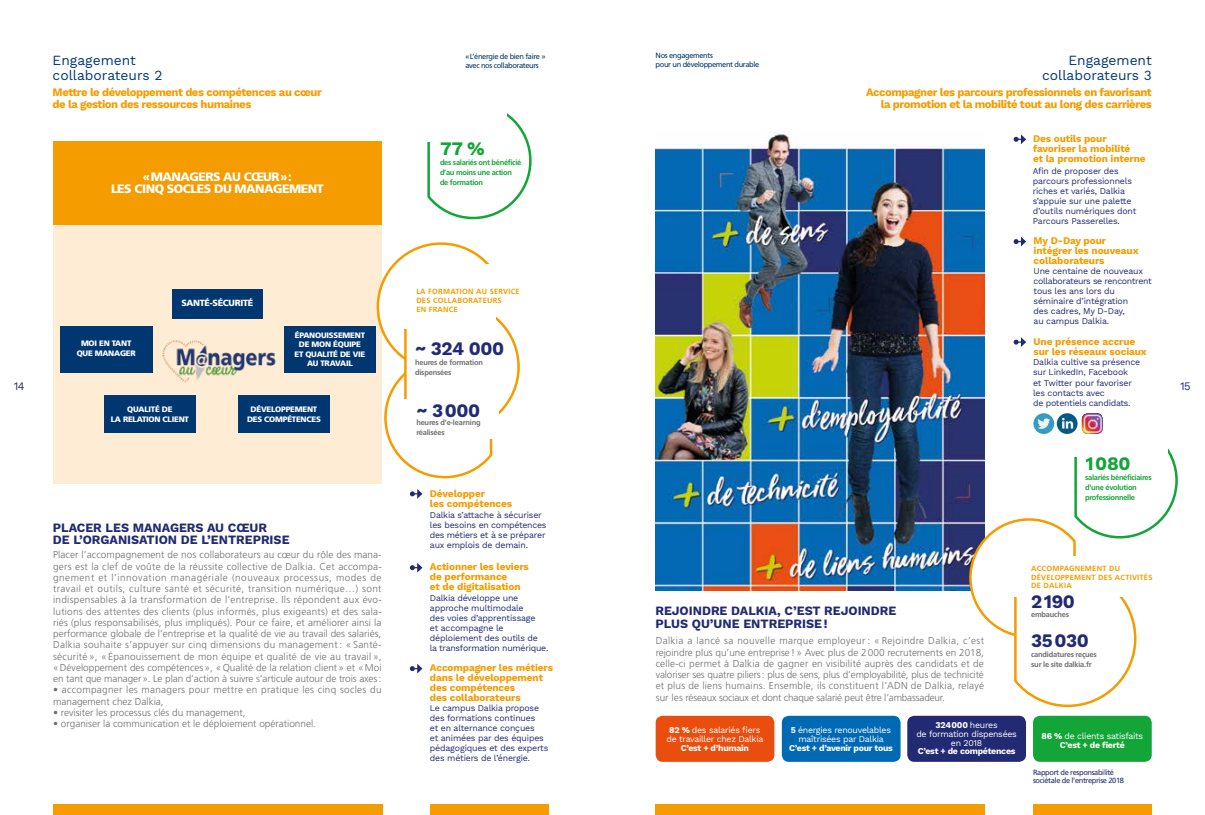
<style>
.page{position:relative;width:1205px;height:815px;background:#fff}
.page>*{position:absolute;margin:0;border:0;box-sizing:border-box;transform-origin:0 0}
.t1{font:700 18.75px/39px "Work Sans";letter-spacing:-.02em;color:#212a72}
.t2{font:700 18.75px "Work Sans";letter-spacing:-.02em;color:#13a538}
.t3{font:13.75px/15px "Work Sans";color:#003770;text-align:right}
.t4{font:700 12.5px/12.5px "Work Sans";color:#212a72}
.t5{font:900 12.25px/12.2px "Frutiger LT Std";letter-spacing:-.04em;color:#fff;text-align:center}
.t6{font:700 11.25px/12.5px "Work Sans";letter-spacing:-.04em;color:#f59c00;text-align:right}
.t7{font:11.25px "Work Sans";color:#212a72}
.t8{font:300 10px/11.2px "Frutiger LT Std";color:#706f6f;text-align:justify}
.t9{font:700 10px/10px "Work Sans";letter-spacing:-.01em;color:#f59c00}
.t10{font:300 10px/11.2px "Frutiger LT Std";letter-spacing:.03em;color:#706f6f}
.t11{font:900 9px "Frutiger LT Std";letter-spacing:-.03em;color:#fff}
.t12{font:8.75px/10px "Work Sans";letter-spacing:-.02em;color:#212a72}
.t13{font:8.75px/8.8px "Work Sans";letter-spacing:-.03em;color:#fff;text-align:center}
.t14{font:700 8.75px "Work Sans";letter-spacing:-.03em;color:#fff}
.t15{font:900 7.88px/9.5px "Frutiger LT Std";letter-spacing:-.03em;color:#fff;text-align:center}
.t16{font:700 7.5px/10px "Frutiger LT Std";letter-spacing:-.04em;color:#13a538}
.t17{font:700 7.5px/10px "Frutiger LT Std";letter-spacing:-.03em;color:#706f6f}
.t18{font:700 7.5px/8.8px "Frutiger LT Std";letter-spacing:.03em;color:#f59c00}
.t19{font:7.5px/8.8px "Frutiger LT Std";letter-spacing:-.05em;color:#003770}
.t20{font:7.5px/8.8px "Frutiger LT Std";letter-spacing:-.05em;color:#212a72}
.s1{font-weight:700}
</style>
<div class="page">
<div style="left:53px;top:214px;width:328px;height:270px;background:#ffecd4"></div>
<img style="left:656px;top:131px;width:328px;height:460px">
<div style="left:53px;top:804px;width:329px;height:11px;background:#f59c00"></div>
<div style="left:431px;top:804px;width:118px;height:11px;background:#f59c00"></div>
<div style="left:1033px;top:804px;width:119px;height:11px;background:#f59c00"></div>
<div style="left:655px;top:804px;width:329px;height:11px;background:#f59c00"></div>
<svg style="left:427px;top:113px;width:105px;height:107px"></svg>
<div style="left:420px;top:96px;width:86px;height:46px;background:#fff"></div>
<svg style="left:1013px;top:134px;width:13px;height:10px"></svg>
<svg style="left:1013px;top:237px;width:13px;height:9px"></svg>
<svg style="left:410px;top:489px;width:12px;height:10px"></svg>
<svg style="left:410px;top:664px;width:12px;height:9px"></svg>
<svg style="left:410px;top:563px;width:12px;height:10px"></svg>
<div style="left:53px;top:142px;width:328px;height:83px;background:#f59c00"></div>
<div style="left:172px;top:289px;width:91px;height:29px;background:#003770"></div>
<div style="left:238px;top:396px;width:92px;height:37px;background:#003770"></div>
<div style="left:284px;top:326px;width:92px;height:47px;background:#003770"></div>
<div style="left:60px;top:326px;width:93px;height:47px;background:#003770"></div>
<div style="left:104px;top:396px;width:92px;height:37px;background:#003770"></div>
<svg style="left:376px;top:241px;width:144px;height:239px"></svg>
<div style="left:405px;top:264px;width:90px;height:62px;background:#fff"></div>
<div style="left:400px;top:399px;width:98px;height:39px;background:#fff"></div>
<div style="left:656px;top:716px;width:118px;height:46px;background:#e94e0f;border-radius:7px"></div>
<div style="left:782px;top:716px;width:118px;height:46px;background:#0069b4;border-radius:7px"></div>
<div style="left:907px;top:716px;width:119px;height:46px;background:#212a72;border-radius:7px"></div>
<div style="left:1033px;top:716px;width:118px;height:46px;background:#13a538;border-radius:7px"></div>
<img style="left:162px;top:340px;width:114px;height:43px">
<svg style="left:1013px;top:337px;width:13px;height:10px"></svg>
<div style="left:1057px;top:413px;width:20px;height:21px;background:#075a84;border-radius:50%"></div>
<div style="left:1033px;top:413px;width:21px;height:21px;background:#359dc3;border-radius:50%"></div>
<img style="left:1082px;top:413px;width:20px;height:5px">
<svg style="left:968px;top:418px;width:210px;height:290px"></svg>
<div style="left:1007px;top:557px;width:134px;height:40px;background:#fff"></div>
<div style="left:400px;top:321px;width:13px;height:8px;background:#fff"></div>
<p class="t19" style="left:465px;top:52px;width:82px">«L’énergie de bien faire » avec nos collaborateurs</p>
<h2 class="t3" style="left:53px;top:54px;width:111px;text-align:left">Engagement collaborateurs 2</h2>
<p class="t19" style="left:656px;top:51px;width:105px">Nos engagements<br>pour un développement durable</p>
<p class="t6" style="left:53px;top:86px;width:271px;text-align:left">Mettre le développement des compétences au cœur de la gestion des ressources humaines</p>
<p class="t5" style="left:111px;top:171px;width:214px">«MANAGERS AU CŒUR»:<br>LES CINQ SOCLES DU MANAGEMENT</p>
<p class="t11" style="left:181px;top:297px;width:74px">SANTÉ-SÉCURITÉ</p>
<h1 class="t2" style="left:440px;top:138px;width:46px">77 %</h1>
<p class="t16" style="left:440px;top:158px;width:83px">des salariés ont bénéficié d’au moins une action de formation</p>
<p class="t18" style="left:416px;top:288px;width:105px">LA FORMATION AU SERVICE<br>DES COLLABORATEURS<br>EN FRANCE</p>
<h2 class="t3" style="left:1042px;top:54px;width:111px">Engagement collaborateurs 3</h2>
<p class="t6" style="left:866px;top:86px;width:287px">Accompagner les parcours professionnels en favorisant la promotion et la mobilité tout au long des carrières</p>
<p class="t9" style="left:1033px;top:134px;width:114px">Des outils pour favoriser la mobilité<br>et la promotion interne</p>
<p class="t12" style="left:1033px;top:166px;width:105px">Afin de proposer des parcours professionnels riches et variés, Dalkia s’appuie sur une palette d’outils numériques dont<br>Parcours Passerelles.</p>
<p class="t9" style="left:1033px;top:236px;width:106px">My D-Day pour intégrer les nouveaux collaborateurs</p>
<p class="t12" style="left:1033px;top:266px;width:120px">Une centaine de nouveaux collaborateurs se rencontrent tous les ans lors du séminaire d’intégration<br>des cadres, My D-Day,<br>au campus Dalkia.</p>
<p class="t15" style="left:294px;top:330px;width:72px">ÉPANOUISSEMENT<br>DE MON ÉQUIPE<br>ET QUALITÉ DE VIE<br>AU TRAVAIL</p>
<p class="t9" style="left:1033px;top:337px;width:115px">Une présence accrue sur les réseaux sociaux</p>
<p class="t15" style="left:77px;top:339px;width:61px">MOI EN TANT<br>QUE MANAGER</p>
<h1 class="t1" style="left:415px;top:330px;width:91px">~ 324 000</h1>
<p class="t17" style="left:415px;top:357px;width:69px">heures de formation dispensées</p>
<p class="t12" style="left:1033px;top:358px;width:109px">Dalkia cultive sa présence sur LinkedIn, Facebook<br>et Twitter pour favoriser les contacts avec<br>de potentiels candidats.</p>
<p class="t7" style="left:14px;top:379px;width:12px">14</p>
<p class="t7" style="left:1180px;top:379px;width:12px">15</p>
<h1 class="t1" style="left:416px;top:392px;width:65px">~ 3000</h1>
<p class="t15" style="left:111px;top:405px;width:80px">QUALITÉ DE<br>LA RELATION CLIENT</p>
<p class="t15" style="left:247px;top:405px;width:75px">DÉVELOPPEMENT<br>DES COMPÉTENCES</p>
<p class="t17" style="left:416px;top:418px;width:66px">heures d’e-learning réalisées</p>
<p class="t4" style="left:53px;top:522px;width:238px">PLACER LES MANAGERS AU CŒUR<br>DE L’ORGANISATION DE L’ENTREPRISE</p>
<p class="t8" style="left:53px;top:549px;width:330px">Placer l’accompagnement de nos collaborateurs au cœur du rôle des mana&shy;gers est la clef de voûte de la réussite collective de Dalkia. Cet accompa&shy;gnement et l’innovation managériale (nouveaux processus, modes de travail et outils, culture santé et sécurité, transition numérique…) sont indispensables à la transformation de l’entreprise. Ils répondent aux évo&shy;lutions des attentes des clients (plus informés, plus exigeants) et des sala&shy;riés (plus responsabilisés, plus impliqués). Pour ce faire, et améliorer ainsi la performance globale de l’entreprise et la qualité de vie au travail des salariés, Dalkia souhaite s’appuyer sur cinq dimensions du management : « Santé&shy;sécurité », « Épanouissement de mon équipe et qualité de vie au travail », «Développement des compétences», «Qualité de la relation client» et «Moi en tant que manager». Le plan d’action à suivre s’articule autour de trois axes:</p>
<p class="t10" style="left:53px;top:684px;width:330px">• accompagner les managers pour mettre en pratique les cinq socles du management chez Dalkia,</p>
<p class="t8" style="left:53px;top:707px;width:194px">• revisiter les processus clés du management,</p>
<p class="t8" style="left:53px;top:718px;width:264px">• organiser la communication et le déploiement opérationnel.</p>
<p class="t9" style="left:430px;top:489px;width:84px">Développer<br>les compétences</p>
<p class="t12" style="left:430px;top:510px;width:118px">Dalkia s’attache à sécuriser les besoins en compétences des métiers et à se préparer aux emplois de demain.</p>
<p class="t9" style="left:430px;top:562px;width:100px">Actionner les leviers de performance<br>et de digitalisation</p>
<p class="t12" style="left:430px;top:594px;width:120px">Dalkia développe une approche multimodale<br>des voies d’apprentissage<br>et accompagne le déploiement des outils de<br>la transformation numérique.</p>
<p class="t9" style="left:430px;top:663px;width:125px">Accompagner les métiers dans le développement des compétences<br>des collaborateurs</p>
<p class="t12" style="left:430px;top:704px;width:120px">Le campus Dalkia propose des formations continues<br>et en alternance conçues<br>et animées par des équipes pédagogiques et des experts des métiers de l’énergie.</p>
<h1 class="t2" style="left:1085px;top:452px;width:46px">1080</h1>
<p class="t16" style="left:1085px;top:473px;width:68px">salariés bénéficiaires d’une évolution professionnelle</p>
<p class="t4" style="left:655px;top:606px;width:242px">REJOINDRE DALKIA, C’EST REJOINDRE<br>PLUS QU’UNE ENTREPRISE!</p>
<p class="t8" style="left:656px;top:635px;width:330px">Dalkia a lancé sa nouvelle marque employeur : « Rejoindre Dalkia, c’est rejoindre plus qu’une entreprise !» Avec plus de 2000 recrutements en 2018, celle-ci permet à Dalkia de gagner en visibilité auprès des candidats et de valoriser ses quatre piliers: plus de sens, plus d’employabilité, plus de technicité et plus de liens humains. Ensemble, ils constituent l’ADN de Dalkia, relayé sur les réseaux sociaux et dont chaque salarié peut être l’ambassadeur.</p>
<p class="t13" style="left:666px;top:726px;width:98px"><span class="s1">82 %</span> des salariés fiers de travailler chez Dalkia</p>
<p class="t14" style="left:681px;top:743px;width:70px">C’est + d’humain</p>
<p class="t13" style="left:791px;top:726px;width:102px"><span class="s1">5</span> énergies renouvelables maîtrisées par Dalkia</p>
<p class="t14" style="left:789px;top:743px;width:105px">C’est + d’avenir pour tous</p>
<p class="t13" style="left:916px;top:721px;width:102px"><span class="s1">324000</span> heures<br>de formation dispensées en 2018</p>
<p class="t14" style="left:918px;top:746px;width:99px">C’est + de compétences</p>
<p class="t18" style="left:1031px;top:564px;width:123px">ACCOMPAGNEMENT DU<br>DÉVELOPPEMENT DES ACTIVITÉS<br>DE DALKIA</p>
<p class="t17" style="left:1031px;top:609px;width:39px">embauches</p>
<p class="t17" style="left:1031px;top:650px;width:67px">candidatures reçues sur le site dalkia.fr</p>
<h1 class="t1" style="left:1031px;top:584px;width:59px">2190<br>35030</h1>
<p class="t13" style="left:1041px;top:732px;width:103px"><span class="s1">86 %</span> de clients satisfaits<br><span class="s1">C’est + de fierté</span></p>
<p class="t20" style="left:1033px;top:768px;width:92px">Rapport de responsabilité sociétale de l’entreprise 2018</p>
</div>
